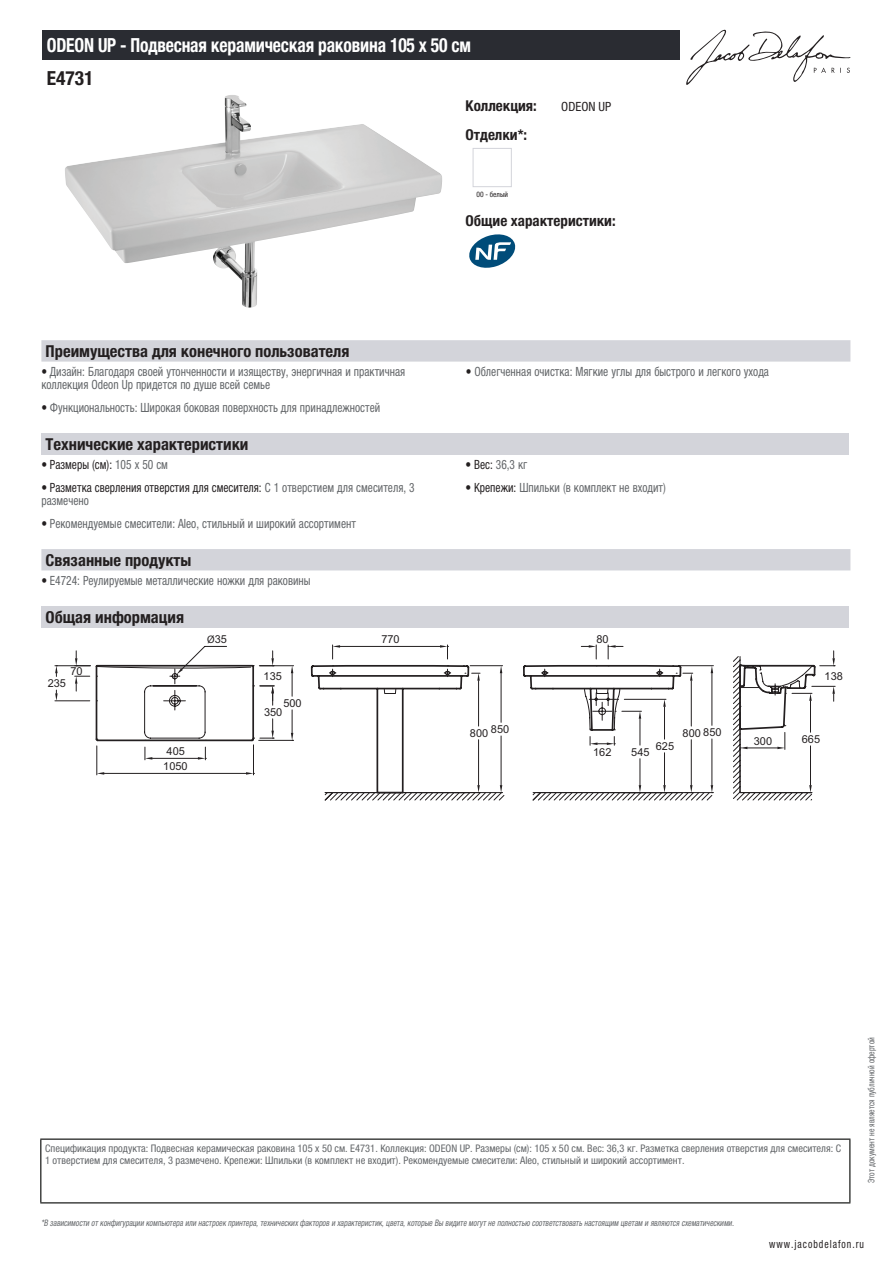
<style>
.page{position:relative;width:893px;height:1263px;background:#fff}
.page>*{position:absolute;margin:0;border:0;box-sizing:border-box;transform-origin:0 0}
.t1{font:700 condensed 19.5px "Helvetica Neue LTCYR";letter-spacing:-.01em;color:#fff;scale:.9 1}
.t2{font:700 condensed 19.5px "Helvetica Neue LTCYR";color:#231f20}
.t3{font:700 condensed 16.5px "Helvetica Neue LTCYR";color:#231f20}
.t4{font:700 condensed 15px "Helvetica Neue LTCYR";color:#231f20}
.t5{font:condensed 12.75px/13.5px "Helvetica Neue LTCYR";color:#626568;scale:.9 1}
.t6{font:condensed 12.75px/13.5px "Helvetica Neue LTCYR";color:#231f20;scale:.9 1}
.t7{font:condensed 12.75px "Helvetica Neue LTCYR";color:#231f20}
.t8{font:condensed 11.25px "Helvetica Neue LTCYR";letter-spacing:.1em;color:#231f20;scale:.87 1}
.t9{font:10.95px/15px "Arial";color:#231f20;text-align:center}
.t10{font:condensed 10.5px/12px "Helvetica Neue LTCYR";color:#626568}
.t11{font:italic condensed 9px "Helvetica Neue LTCYR";color:#626568;scale:.87 1}
.t12{font:condensed 9px "Helvetica Neue LTCYR";color:#626568;scale:.87 1}
.t13{font:condensed 7.5px "Helvetica Neue LTCYR";color:#231f20}
.s1{color:#231f20}
.s2{color:#626568}
.s3{font-family:"Myriad Pro"}
</style>
<div class="page">
<svg style="left:686px;top:30px;width:164px;height:55px"></svg>
<img style="left:65px;top:95px;width:377px;height:213px">
<div style="left:473px;top:148px;width:39px;height:39px;border:1px solid #d3d4da"></div>
<svg style="left:469px;top:234px;width:46px;height:34px"></svg>
<div style="left:41px;top:340px;width:809px;height:22px;background:#d3d4da"></div>
<div style="left:41px;top:433px;width:808px;height:22px;background:#d3d4da"></div>
<div style="left:41px;top:549px;width:809px;height:21px;background:#d3d4da"></div>
<div style="left:41px;top:606px;width:808px;height:21px;background:#d3d4da"></div>
<svg style="left:325px;top:656px;width:487px;height:144px"></svg>
<hr style="left:340px;top:646px;width:100px;height:1px;background:#231f20">
<svg style="left:332px;top:645px;width:8px;height:14px"></svg>
<svg style="left:440px;top:645px;width:8px;height:14px"></svg>
<svg style="left:187px;top:645px;width:40px;height:18px"></svg>
<svg style="left:75px;top:676px;width:15px;height:15px"></svg>
<svg style="left:75px;top:651px;width:3px;height:14px"></svg>
<hr style="left:55px;top:700px;width:35px;height:1px;background:#231f20">
<hr style="left:55px;top:665px;width:35px;height:1px;background:#231f20">
<svg style="left:55px;top:690px;width:3px;height:11px"></svg>
<svg style="left:55px;top:665px;width:3px;height:11px"></svg>
<svg style="left:271px;top:651px;width:3px;height:12px"></svg>
<svg style="left:816px;top:686px;width:19px;height:15px"></svg>
<svg style="left:820px;top:651px;width:15px;height:15px"></svg>
<svg style="left:581px;top:645px;width:16px;height:14px"></svg>
<svg style="left:608px;top:645px;width:15px;height:14px"></svg>
<svg style="left:95px;top:663px;width:721px;height:131px"></svg>
<div style="left:43px;top:30px;width:637px;height:30px;background:#2a2c32"></div>
<hr style="left:40px;top:1138px;width:810px;height:2px;background:#040503">
<hr style="left:40px;top:1140px;width:1px;height:62px;background:#040503">
<hr style="left:849px;top:1140px;width:1px;height:62px;background:#040503">
<hr style="left:40px;top:1202px;width:810px;height:1px;background:#040503">
<h1 class="t1" style="left:47px;top:34px;width:473px">ODEON UP - Подвесная керамическая раковина 105 х 50 см</h1>
<h1 class="t2" style="left:47px;top:67px;width:48px">E4731</h1>
<p class="t4" style="left:466px;top:97px;width:73px">Коллекция:</p>
<p class="t7" style="left:561px;top:99px;width:52px">ODEON UP</p>
<p class="t4" style="left:466px;top:126px;width:63px">Отделки*:</p>
<p class="t13" style="left:476px;top:190px;width:33px">00 - белый</p>
<p class="t4" style="left:466px;top:212px;width:152px">Общие характеристики:</p>
<p class="t3" style="left:46px;top:342px;width:305px">Преимущества для конечного пользователя</p>
<p class="t5" style="left:41px;top:365px;width:406px"><span class="s1">•</span> Дизайн: Благодаря своей утонченности и изяществу, энергичная и практичная коллекция Odeon Up придется по душе всей семье</p>
<p class="t5" style="left:466px;top:365px;width:338px"><span class="s1">•</span> Облегченная очистка: Мягкие углы для быстрого и легкого ухода</p>
<p class="t5" style="left:41px;top:401px;width:378px"><span class="s1">•</span> Функциональность: Широкая боковая поверхность для принадлежностей</p>
<p class="t3" style="left:46px;top:435px;width:204px">Технические характеристики</p>
<p class="t6" style="left:41px;top:458px;width:142px">• Размеры (см): <span class="s2">105 x 50 см</span></p>
<p class="t5" style="left:466px;top:458px;width:70px"><span class="s1">• Вес:</span> 36,3 кг</p>
<p class="t6" style="left:41px;top:480px;width:416px">• Разметка сверления отверстия для смесителя: <span class="s2">С 1 отверстием для смесителя, 3 размечено</span></p>
<p class="t5" style="left:466px;top:480px;width:224px"><span class="s1">• Крепежи:</span> Шпильки (в комплект не входит)</p>
<p class="t5" style="left:41px;top:517px;width:351px"><span class="s1">•</span> Рекомендуемые смесители: Aleo, стильный и широкий ассортимент</p>
<p class="t3" style="left:46px;top:551px;width:147px">Связанные продукты</p>
<p class="t5" style="left:41px;top:573px;width:301px"><span class="s1">•</span> E4724: Реулируемые металлические ножки для раковины</p>
<p class="t3" style="left:46px;top:608px;width:140px">Общая информация</p>
<p class="t9" style="left:70px;top:663px;width:14px">70</p>
<p class="t9" style="left:48px;top:676px;width:20px">235</p>
<p class="t9" style="left:207px;top:632px;width:21px"><span class="s3">Ø</span>35</p>
<p class="t9" style="left:381px;top:632px;width:20px">770</p>
<p class="t9" style="left:264px;top:668px;width:20px">135</p>
<p class="t9" style="left:264px;top:704px;width:20px">350</p>
<p class="t9" style="left:283px;top:695px;width:20px">500</p>
<p class="t9" style="left:596px;top:632px;width:14px">80</p>
<p class="t9" style="left:491px;top:722px;width:20px">850</p>
<p class="t9" style="left:470px;top:725px;width:20px">800</p>
<p class="t9" style="left:683px;top:725px;width:40px">800 850</p>
<p class="t9" style="left:163px;top:744px;width:26px">405<br>1050</p>
<p class="t9" style="left:593px;top:745px;width:20px">162</p>
<p class="t9" style="left:656px;top:738px;width:20px">625</p>
<p class="t9" style="left:631px;top:744px;width:20px">545</p>
<p class="t9" style="left:754px;top:733px;width:20px">300</p>
<p class="t9" style="left:825px;top:668px;width:20px">138</p>
<p class="t9" style="left:802px;top:731px;width:20px">665</p>
<p class="t10" style="left:45px;top:1142px;width:798px">Спецификация продукта: Подвесная керамическая раковина 105 х 50 см. E4731. Коллекция: ODEON UP. Размеры (см): 105 x 50 см. Вес: 36,3 кг. Разметка сверления отверстия для смесителя: С<br>1 отверстием для смесителя, 3 размечено. Крепежи: Шпильки (в комплект не входит). Рекомендуемые смесители: Aleo, стильный и широкий ассортимент.</p>
<p class="t11" style="left:41px;top:1218px;width:800px">*В зависимости отконфигурации компьютера или настроек принтера,техническихфакторов и характеристик,цвета,которые Вы видите могутне полностью соответствоватьнастоящим цветам и являются схематическими.</p>
<p class="t12" style="left:866px;top:1183px;width:169px;rotate:-90deg">Этот документ не является публичной офертой</p>
<p class="t8" style="left:769px;top:1237px;width:110px">www.jacobdelafon.ru</p>
</div>
